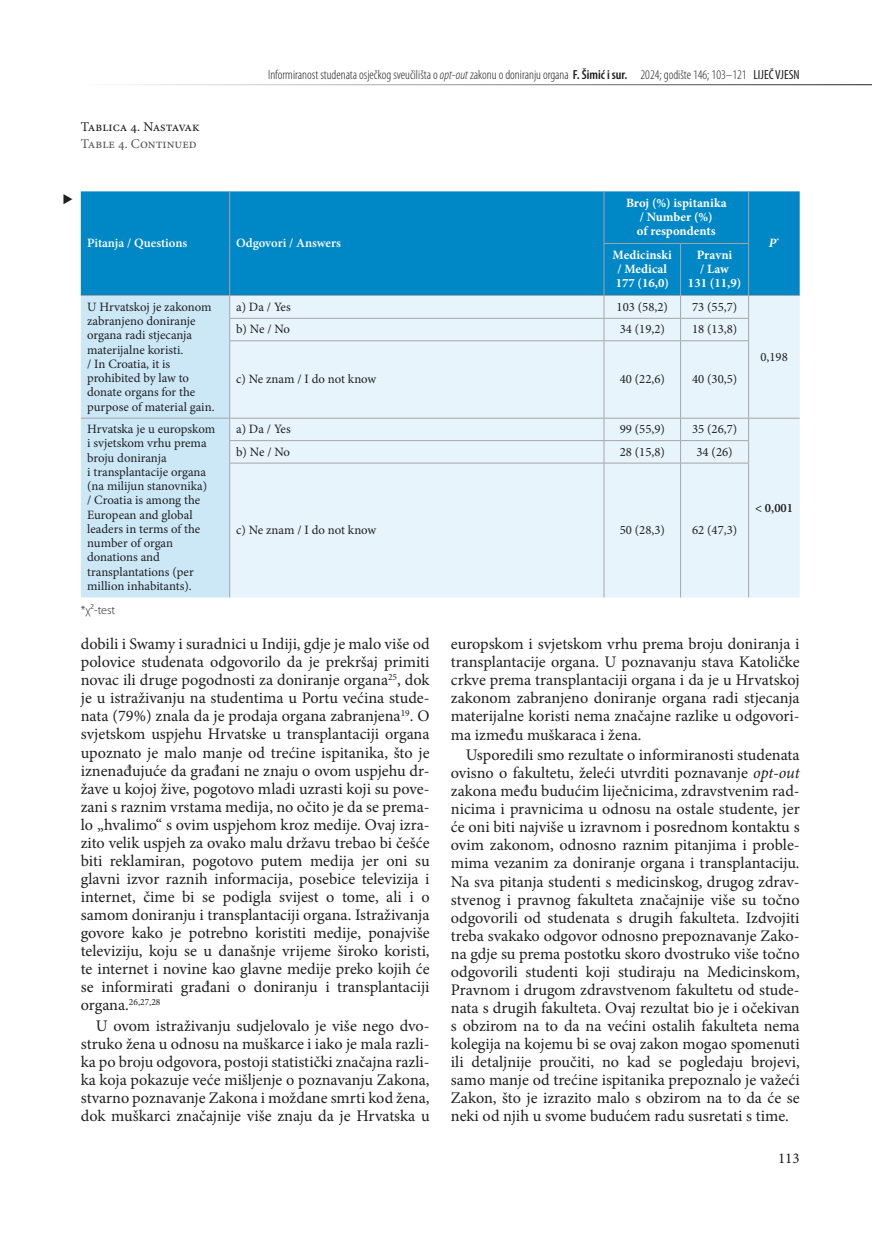
<style>
.page{position:relative;width:872px;height:1234px;background:#fff}
.page>*{position:absolute;margin:0;border:0;box-sizing:border-box;transform-origin:0 0}
.t1{font:16.2px/18px "Minion Pro";color:#1f1e1f;text-align:justify}
.t2{font:15px "Minion Pro";color:#1f1e1f}
.t3{font:13.5px "Minion Pro";letter-spacing:-.005em;color:#1f1e1f}
.t4{font:13.5px "Minion Pro";color:#565557}
.t5{font:300 condensed 13.2px "Myriad Pro";color:#1f1e1f}
.t6{font:12.75px/14.2px "Minion Pro";color:#1f1e1f}
.t7{font:700 12.75px/14.2px "Minion Pro";color:#fff;text-align:center}
.t8{font:600 12.75px "Minion Pro";letter-spacing:-.005em;color:#fff}
.t9{font:600 12.75px "Minion Pro";color:#1f1e1f}
.t10{font:italic 700 12.75px "Minion Pro";color:#fff}
.t11{font:300 12px "Myriad Pro";color:#1f1e1f}
.t12{font:9.45px "Minion Pro";color:#1f1e1f}
.s1{font-style:italic}
.s2{font-weight:600}
.s3{font-weight:400}
.s4{font-size:16.2px}
</style>
<div class="page">
<hr style="left:81px;top:84px;width:791px;height:1px;background:#1f1e1f">
<div style="left:81px;top:191px;width:718px;height:104px;background:#0087c5"></div>
<div style="left:81px;top:296px;width:148px;height:301px;background:#cce8f7"></div>
<div style="left:230px;top:296px;width:569px;height:301px;background:#e8f4fc"></div>
<hr style="left:229px;top:191px;width:1px;height:52px;background:#a4a5a8">
<hr style="left:603px;top:191px;width:1px;height:52px;background:#a4a5a8">
<hr style="left:748px;top:191px;width:1px;height:52px;background:#a4a5a8">
<hr style="left:229px;top:243px;width:1px;height:52px;background:#a4a5a8">
<hr style="left:603px;top:243px;width:77px;height:1px;background:#a4a5a8">
<hr style="left:603px;top:244px;width:1px;height:51px;background:#a4a5a8">
<hr style="left:680px;top:243px;width:69px;height:1px;background:#a4a5a8">
<hr style="left:680px;top:244px;width:1px;height:51px;background:#a4a5a8">
<hr style="left:748px;top:244px;width:1px;height:51px;background:#a4a5a8">
<hr style="left:81px;top:295px;width:149px;height:1px;background:#a4a5a8">
<hr style="left:230px;top:295px;width:374px;height:1px;background:#a4a5a8">
<hr style="left:604px;top:295px;width:76px;height:1px;background:#a4a5a8">
<hr style="left:680px;top:295px;width:68px;height:1px;background:#a4a5a8">
<hr style="left:748px;top:295px;width:51px;height:1px;background:#a4a5a8">
<hr style="left:229px;top:318px;width:375px;height:1px;background:#a4a5a8">
<svg style="left:229px;top:296px;width:1px;height:44px"></svg>
<hr style="left:604px;top:318px;width:76px;height:1px;background:#a4a5a8">
<svg style="left:603px;top:296px;width:1px;height:44px"></svg>
<hr style="left:680px;top:318px;width:69px;height:1px;background:#a4a5a8">
<svg style="left:680px;top:296px;width:1px;height:44px"></svg>
<svg style="left:748px;top:296px;width:1px;height:44px"></svg>
<hr style="left:229px;top:340px;width:375px;height:1px;background:#a4a5a8">
<hr style="left:229px;top:341px;width:1px;height:76px;background:#a4a5a8">
<hr style="left:604px;top:340px;width:76px;height:1px;background:#a4a5a8">
<hr style="left:603px;top:341px;width:1px;height:76px;background:#a4a5a8">
<hr style="left:680px;top:340px;width:69px;height:1px;background:#a4a5a8">
<hr style="left:680px;top:341px;width:1px;height:76px;background:#a4a5a8">
<hr style="left:748px;top:341px;width:1px;height:76px;background:#a4a5a8">
<hr style="left:81px;top:417px;width:149px;height:1px;background:#a4a5a8">
<hr style="left:230px;top:417px;width:374px;height:1px;background:#a4a5a8">
<hr style="left:604px;top:417px;width:76px;height:1px;background:#a4a5a8">
<hr style="left:680px;top:417px;width:68px;height:1px;background:#a4a5a8">
<hr style="left:748px;top:417px;width:51px;height:1px;background:#a4a5a8">
<hr style="left:229px;top:440px;width:375px;height:1px;background:#a4a5a8">
<svg style="left:229px;top:418px;width:1px;height:44px"></svg>
<hr style="left:604px;top:440px;width:76px;height:1px;background:#a4a5a8">
<svg style="left:603px;top:418px;width:1px;height:44px"></svg>
<hr style="left:680px;top:440px;width:69px;height:1px;background:#a4a5a8">
<svg style="left:680px;top:418px;width:1px;height:44px"></svg>
<svg style="left:748px;top:418px;width:1px;height:44px"></svg>
<hr style="left:229px;top:462px;width:375px;height:1px;background:#a4a5a8">
<hr style="left:229px;top:463px;width:1px;height:134px;background:#a4a5a8">
<hr style="left:604px;top:462px;width:76px;height:1px;background:#a4a5a8">
<hr style="left:603px;top:463px;width:1px;height:134px;background:#a4a5a8">
<hr style="left:680px;top:462px;width:69px;height:1px;background:#a4a5a8">
<hr style="left:680px;top:463px;width:1px;height:134px;background:#a4a5a8">
<hr style="left:748px;top:463px;width:1px;height:134px;background:#a4a5a8">
<p class="t3" style="left:81px;top:118px;width:120px">Tablica 4. Nastavak</p>
<p class="t4" style="left:81px;top:135px;width:117px">Table 4. Continued</p>
<p class="t5" style="left:268px;top:67px;width:533px">Informiranost studenata osječkog sveučilišta o <span class="s1">opt-out</span> zakonu o doniranju organa <span class="s2">F. Šimić i sur.</span> 2024; godište 146; 103–121 <span class="s3">LIJEČ VJESN</span></p>
<p class="t8" style="left:87px;top:234px;width:102px">Pitanja / Questions</p>
<p class="t8" style="left:236px;top:234px;width:106px">Odgovori / Answers</p>
<p class="t7" style="left:626px;top:195px;width:102px">Broj (%) ispitanika / Number (%)<br>of respondents</p>
<p class="t7" style="left:612px;top:247px;width:61px;text-align:left">Medicinski / Medical<br>177 (16,0)</p>
<p class="t7" style="left:688px;top:247px;width:55px">Pravni<br>/ Law<br>131 (11,9)</p>
<p class="t6" style="left:87px;top:299px;width:129px">U Hrvatskoj je zakonom zabranjeno doniranje organa radi stjecanja materijalne koristi.<br>/ In Croatia, it is prohibited by law to donate organs for the purpose of material gain.</p>
<p class="t6" style="left:236px;top:299px;width:56px">a) Da / Yes</p>
<p class="t6" style="left:616px;top:299px;width:53px">103 (58,2)</p>
<p class="t6" style="left:692px;top:299px;width:47px">73 (55,7)</p>
<p class="t6" style="left:236px;top:322px;width:56px">b) Ne / No</p>
<p class="t6" style="left:619px;top:322px;width:47px">34 (19,2)</p>
<p class="t6" style="left:692px;top:322px;width:47px">18 (13,8)</p>
<p class="t6" style="left:236px;top:372px;width:142px">c) Ne znam / I do not know</p>
<p class="t6" style="left:619px;top:372px;width:47px">40 (22,6)</p>
<p class="t6" style="left:692px;top:372px;width:47px">40 (30,5)</p>
<p class="t6" style="left:87px;top:422px;width:129px">Hrvatska je u europskom i svjetskom vrhu prema broju doniranja<br>i transplantacije organa (na milijun stanovnika)<br>/ Croatia is among the<br>European and global leaders in terms of the number of organ donations and transplantations (per million inhabitants).</p>
<p class="t6" style="left:236px;top:422px;width:56px">a) Da / Yes</p>
<p class="t6" style="left:619px;top:422px;width:47px">99 (55,9)</p>
<p class="t6" style="left:692px;top:422px;width:47px">35 (26,7)</p>
<p class="t6" style="left:236px;top:444px;width:56px">b) Ne / No</p>
<p class="t6" style="left:619px;top:444px;width:47px">28 (15,8)</p>
<p class="t6" style="left:696px;top:444px;width:38px">34 (26)</p>
<p class="t6" style="left:236px;top:522px;width:142px">c) Ne znam / I do not know</p>
<p class="t6" style="left:619px;top:522px;width:47px">50 (28,3)</p>
<p class="t6" style="left:692px;top:522px;width:47px">62 (47,3)</p>
<p class="t11" style="left:81px;top:603px;width:36px">*χ²-test</p>
<p class="t10" style="left:769px;top:234px;width:12px">P<sup>*</sup></p>
<p class="t6" style="left:760px;top:349px;width:29px">0,198</p>
<p class="t9" style="left:755px;top:498px;width:40px">&lt; 0,001</p>
<p class="t1" style="left:81px;top:635px;width:350px">dobili i Swamy i suradnici u Indiji, gdje je malo više od polovice studenata odgovorilo da je prekršaj primiti novac ili druge pogodnosti za doniranje organa<sup>25</sup>, dok je u istraživanju na studentima u Portu većina stude&shy;nata (79%) znala da je prodaja organa zabranjena<sup>19</sup>. O svjetskom uspjehu Hrvatske u transplantaciji organa upoznato je malo manje od trećine ispitanika, što je iznenađujuće da građani ne znaju o ovom uspjehu dr&shy;žave u kojoj žive, pogotovo mladi uzrasti koji su pove&shy;zani s raznim vrstama medija, no očito je da se prema&shy;lo „hvalimo“ s ovim uspjehom kroz medije. Ovaj izra&shy;zito velik uspjeh za ovako malu državu trebao bi češće biti reklamiran, pogotovo putem medija jer oni su glavni izvor raznih informacija, posebice televizija i internet, čime bi se podigla svijest o tome, ali i o samom doniranju i transplantaciji organa. Istraživanja govore kako je potrebno koristiti medije, ponajviše televiziju, koju se u današnje vrijeme široko koristi, te internet i novine kao glavne medije preko kojih će se informirati građani o doniranju i transplantaciji</p>
<p class="t12" style="left:81px;top:995px;width:81px"><span class="s4">organa.</span>26,27,28</p>
<p class="t1" style="left:81px;top:1016px;width:350px;text-indent:15px">U ovom istraživanju sudjelovalo je više nego dvo&shy;struko žena u odnosu na muškarce i iako je mala razli&shy;ka po broju odgovora, postoji statistički značajna razli&shy;ka koja pokazuje veće mišljenje o poznavanju Zakona, stvarno poznavanje Zakona i moždane smrti kod žena, dok muškarci značajnije više znaju da je Hrvatska u</p>
<p class="t1" style="left:451px;top:635px;width:350px">europskom i svjetskom vrhu prema broju doniranja i transplantacije organa. U poznavanju stava Katoličke crkve prema transplantaciji organa i da je u Hrvatskoj zakonom zabranjeno doniranje organa radi stjecanja materijalne koristi nema značajne razlike u odgovori&shy;ma između muškaraca i žena.</p>
<p class="t1" style="left:451px;top:745px;width:351px;text-indent:15px">Usporedili smo rezultate o informiranosti studenata ovisno o fakultetu, želeći utvrditi poznavanje <span class="s1">opt-out </span>zakona među budućim liječnicima, zdravstvenim rad&shy;nicima i pravnicima u odnosu na ostale studente, jer će oni biti najviše u izravnom i posrednom kontaktu s ovim zakonom, odnosno raznim pitanjima i proble&shy;mima vezanim za doniranje organa i transplantaciju.<br>Na sva pitanja studenti s medicinskog, drugog zdrav&shy;stvenog i pravnog fakulteta značajnije više su točno odgovorili od studenata s drugih fakulteta. Izdvojiti treba svakako odgovor odnosno prepoznavanje Zako&shy;na gdje su prema postotku skoro dvostruko više točno odgovorili studenti koji studiraju na Medicinskom, Pravnom i drugom zdravstvenom fakultetu od stude&shy;nata s drugih fakulteta. Ovaj rezultat bio je i očekivan s obzirom na to da na većini ostalih fakulteta nema kolegija na kojemu bi se ovaj zakon mogao spomenuti ili detaljnije proučiti, no kad se pogledaju brojevi, samo manje od trećine ispitanika prepoznalo je važeći Zakon, što je izrazito malo s obzirom na to da će se neki od njih u svome budućem radu susretati s time.</p>
<p class="t2" style="left:778px;top:1147px;width:23px">113</p>
</div>
